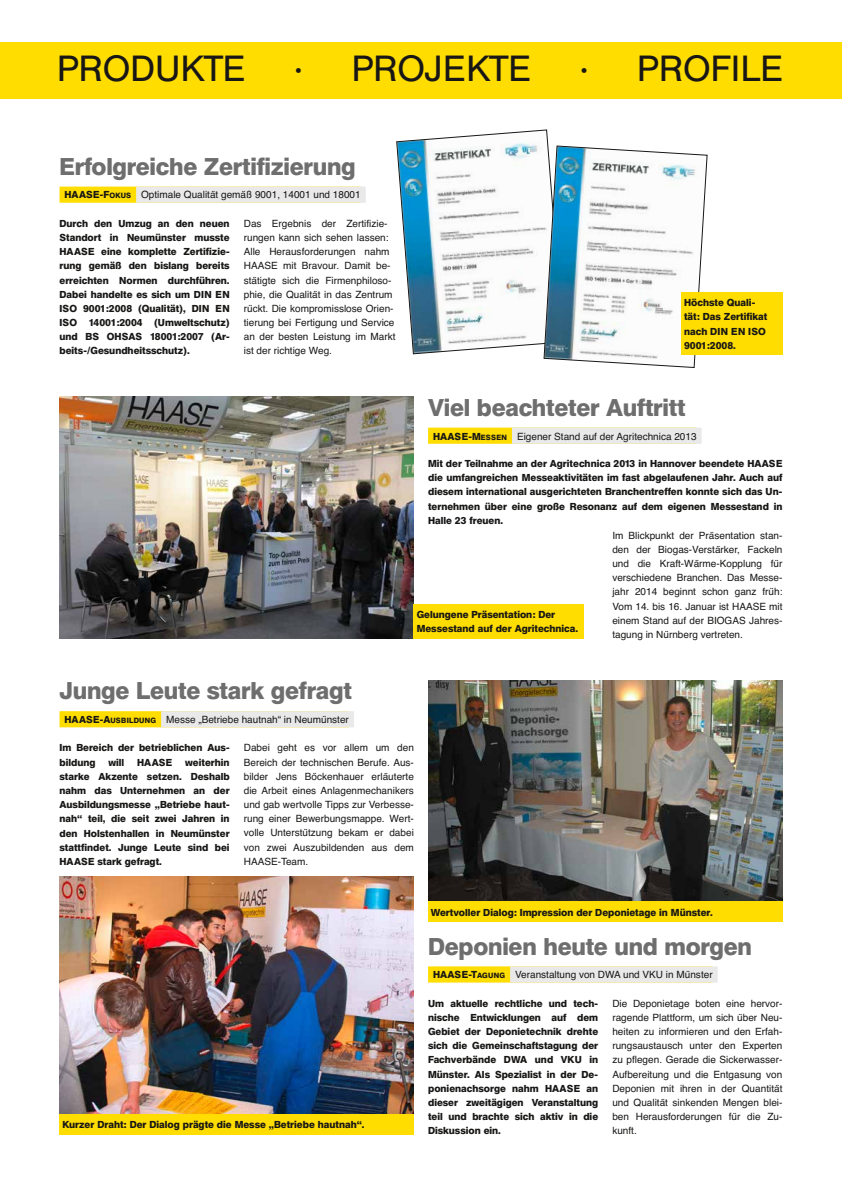
<style>
.page{position:relative;width:842px;height:1191px;background:#fff}
.page>*{position:absolute;margin:0;border:0;box-sizing:border-box;transform-origin:0 0}
.t1{font:36px "Helvetica BQ";letter-spacing:.02em;color:#181716}
.t2{font:600 24px "Helvetica BQ";letter-spacing:-.01em;color:#6e6e6e}
.t3{font:600 10px/14.2px "Helvetica BQ";color:#181716;text-align:justify}
.t4{font:10px/14.2px "Helvetica";color:#181716;text-align:justify}
.t5{font:600 10px "Helvetica BQ";letter-spacing:.015em;color:#181716}
.s1{font-family:"Helvetica BQ";font-weight:600}
.s2{font-family:"Helvetica BQ";font-weight:600;font-size:7.5px}
.s3{font-size:7.5px}
</style>
<div class="page">
<div style="left:0;top:43px;width:842px;height:56px;background:#fd0"></div>
<img style="left:428px;top:680px;width:354px;height:221px">
<img style="left:60px;top:877px;width:354px;height:237px">
<div style="left:60px;top:187px;width:301px;height:16px;background:#fd0"></div>
<div style="left:136px;top:187px;width:230px;height:16px;background:#e9e9e9"></div>
<div style="left:428px;top:427px;width:269px;height:17px;background:#fd0"></div>
<div style="left:512px;top:427px;width:190px;height:17px;background:#e9e9e9"></div>
<div style="left:428px;top:966px;width:285px;height:16px;background:#fd0"></div>
<div style="left:510px;top:966px;width:208px;height:16px;background:#e9e9e9"></div>
<img style="left:60px;top:397px;width:354px;height:241px">
<div style="left:414px;top:604px;width:170px;height:34px;background:#fd0"></div>
<div style="left:60px;top:711px;width:289px;height:16px;background:#fd0"></div>
<div style="left:161px;top:711px;width:193px;height:16px;background:#e9e9e9"></div>
<div style="left:60px;top:1114px;width:354px;height:20px;background:#fd0"></div>
<div style="left:428px;top:901px;width:354px;height:20px;background:#fd0"></div>
<svg style="left:396px;top:129px;width:312px;height:239px"></svg>
<div style="left:681px;top:292px;width:101px;height:62px;background:#fd0"></div>
<h1 class="t1" style="left:57px;top:49px;width:189px">PRODUKTE</h1>
<h1 class="t1" style="left:295px;top:49px;width:237px">· PROJEKTE</h1>
<h1 class="t1" style="left:581px;top:49px;width:203px">· PROFILE</h1>
<h2 class="t2" style="left:60px;top:152px;width:298px">Erfolgreiche Zertifizierung</h2>
<p class="t4" style="left:65px;top:188px;width:298px"><span class="s1">HAASE-F</span><span class="s2">OKUS</span> Optimale Qualität gemäß 9001, 14001 und 18001</p>
<p class="t3" style="left:60px;top:216px;width:172px">Durch den Umzug an den neuen Standort in Neumünster musste HAASE eine komplette Zertifizie&shy;rung gemäß den bislang bereits erreichten Normen durchführen.<br>Dabei handelte es sich um DIN EN ISO 9001:2008 (Qualität), DIN EN ISO 14001:2004 (Umweltschutz) und BS OHSAS 18001:2007 (Ar&shy;beits-/Gesundheitsschutz).</p>
<p class="t4" style="left:244px;top:217px;width:153px;text-align:left">Das Ergebnis der Zertifizie&shy;rungen kann sich sehen lassen:<br>Alle Herausforderungen nahm<br>HAASE mit Bravour. Damit be&shy;stätigte sich die Firmenphiloso&shy;phie, die Qualität in das Zentrum rückt. Die kompromisslose Orien&shy;tierung bei Fertigung und Service an der besten Leistung im Markt ist der richtige Weg.</p>
<p class="t3" style="left:684px;top:295px;width:85px;text-align:left">Höchste Quali&shy;tät: Das Zertifikat nach DIN EN ISO<br>9001:2008.</p>
<h2 class="t2" style="left:428px;top:392px;width:259px">Viel beachteter Auftritt</h2>
<p class="t5" style="left:433px;top:430px;width:54px">HAASE-M<span class="s3">ESSE</span></p>
<p class="t4" style="left:501px;top:429px;width:197px"><span class="s2">N</span> Eigener Stand auf der Agritechnica 2013</p>
<p class="t3" style="left:428px;top:456px;width:356px">Mit der Teilnahme an der Agritechnica 2013 in Hannover beendete HAASE die umfangreichen Messeaktivitäten im fast abgelaufenen Jahr. Auch auf diesem international ausgerichteten Branchentreffen konnte sich das Un&shy;ternehmen über eine große Resonanz auf dem eigenen Messestand in Halle 23 freuen.</p>
<p class="t3" style="left:417px;top:607px;width:163px">Gelungene Präsentation: Der<br>Messestand auf der Agritechnica.</p>
<p class="t4" style="left:612px;top:529px;width:172px">Im Blickpunkt der Präsentation stan&shy;den der Biogas-Verstärker, Fackeln und die Kraft-Wärme-Kopplung für verschiedene Branchen. Das Messe&shy;jahr 2014 beginnt schon ganz früh:<br>Vom 14. bis 16. Januar ist HAASE mit einem Stand auf der BIOGAS Jahres&shy;tagung in Nürnberg vertreten.</p>
<h2 class="t2" style="left:60px;top:676px;width:294px">Junge Leute stark gefragt</h2>
<p class="t4" style="left:65px;top:713px;width:286px"><span class="s1">HAASE-A</span><span class="s2">USBILDUNG</span> Messe „Betriebe hautnah“ in Neumünster</p>
<p class="t3" style="left:60px;top:741px;width:172px">Im Bereich der betrieblichen Aus&shy;bildung</p>
<p class="t4" style="left:244px;top:741px;width:172px">Dabei geht es vor allem um den Bereich der technischen Berufe. Aus&shy;bilder Jens Böckenhauer erläuterte die Arbeit eines Anlagenmechanikers und gab wertvolle Tipps zur Verbesse&shy;rung einer Bewerbungsmappe. Wert&shy;volle Unterstützung bekam er dabei von zwei Auszubildenden aus dem HAASE-Team.</p>
<p class="t3" style="left:108px;top:755px;width:17px">will</p>
<p class="t3" style="left:137px;top:755px;width:37px">HAASE</p>
<p class="t3" style="left:60px;top:755px;width:172px;text-indent:126px">weiterhin starke Akzente setzen. Deshalb nahm das Unternehmen an der Ausbildungsmesse „Betriebe haut&shy;nah“ teil, die seit zwei Jahren in den Holstenhallen in Neumünster stattfindet. Junge Leute sind bei HAASE stark gefragt.</p>
<p class="t3" style="left:62px;top:1117px;width:304px">Kurzer Draht: Der Dialog prägte die Messe „Betriebe hautnah“.</p>
<p class="t3" style="left:431px;top:905px;width:283px">Wertvoller Dialog: Impression der Deponietage in Münster.</p>
<h2 class="t2" style="left:428px;top:931px;width:325px">Deponien heute und morgen</h2>
<p class="t4" style="left:433px;top:968px;width:281px"><span class="s1">HAASE-T</span><span class="s2">AGUNG</span> Veranstaltung von DWA und VKU in Münster</p>
<p class="t3" style="left:428px;top:996px;width:172px">Um aktuelle rechtliche und tech&shy;nische Entwicklungen auf dem Gebiet der Deponietechnik drehte sich die Gemeinschaftstagung der Fachverbände DWA und VKU in Münster. Als Spezialist in der De&shy;ponienachsorge nahm HAASE an dieser zweitägigen Veranstaltung teil und brachte sich aktiv in die Diskussion ein.</p>
<p class="t4" style="left:612px;top:996px;width:172px">Die Deponietage boten eine hervor&shy;ragende Plattform, um sich über Neu&shy;heiten zu informieren und den Erfah&shy;rungsaustausch unter den Experten zu pflegen. Gerade die Sickerwasser-Aufbereitung und die Entgasung von Deponien mit ihren in der Quantität und Qualität sinkenden Mengen blei&shy;ben Herausforderungen für die Zu&shy;kunft.</p>
</div>
